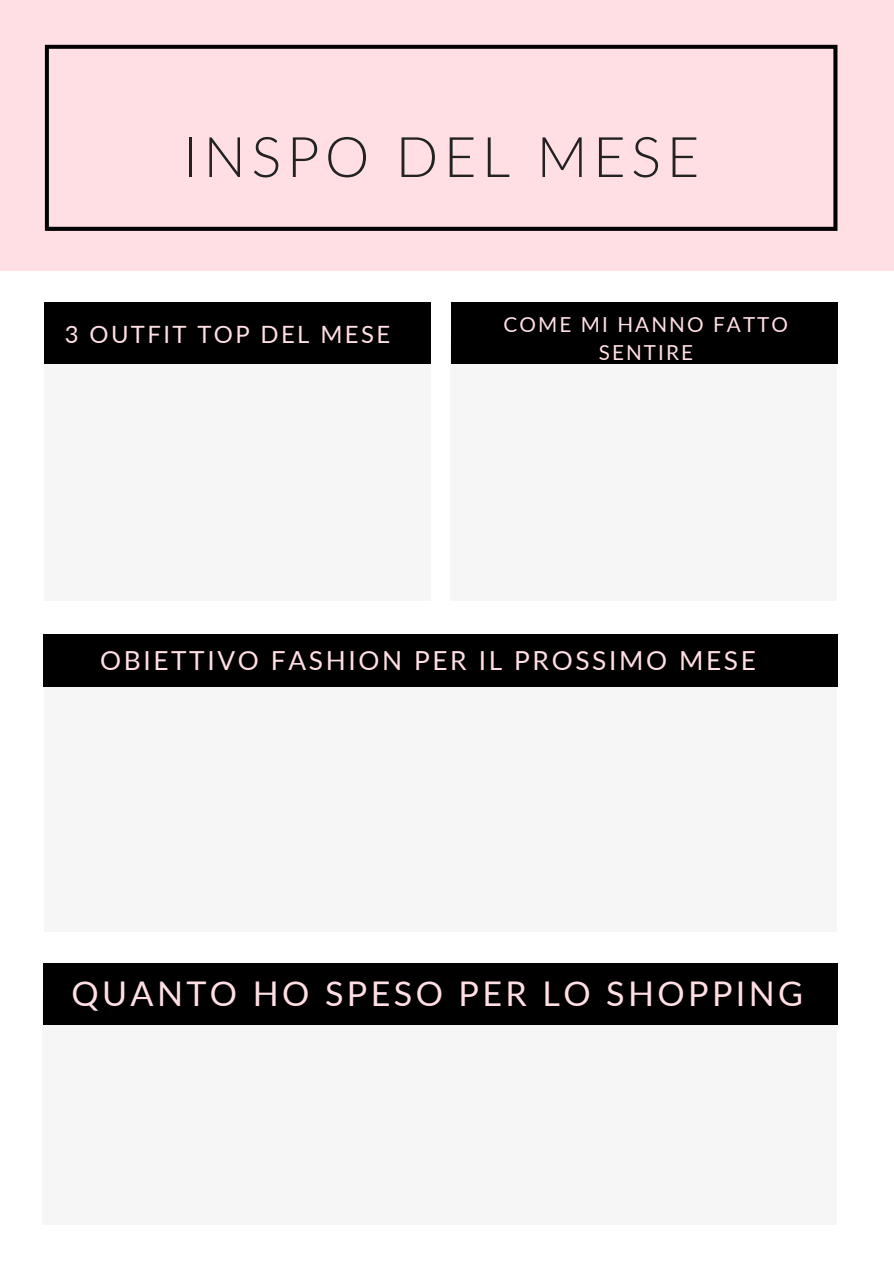
<style>
.page{position:relative;width:894px;height:1264px;background:#fff}
.page>*{position:absolute;margin:0;border:0;box-sizing:border-box;transform-origin:0 0}
.t1{font:300 55.95px "Lato";letter-spacing:.1em;color:#222}
.t2{font:34.05px "Lato";letter-spacing:.1em;color:#ffdfe4}
.t3{font:26.25px "Lato";letter-spacing:.1em;color:#ffdfe4}
.t4{font:23.85px "Lato";letter-spacing:.1em;color:#ffdfe4}
.t5{font:20.7px/28.2px "Lato";letter-spacing:.1em;color:#ffdfe4;text-align:center}
</style>
<div class="page">
<div style="left:0;top:0;width:893px;height:270px;background:#ffdfe4"></div>
<svg style="left:45px;top:45px;width:792px;height:186px"></svg>
<div style="left:44px;top:338px;width:386px;height:263px;background:#f6f6f6"></div>
<div style="left:450px;top:338px;width:386px;height:263px;background:#f6f6f6"></div>
<div style="left:44px;top:302px;width:386px;height:62px;background:#000"></div>
<div style="left:451px;top:302px;width:386px;height:62px;background:#000"></div>
<div style="left:42px;top:994px;width:794px;height:230px;background:#f6f6f6"></div>
<div style="left:43px;top:962px;width:794px;height:62px;background:#000"></div>
<div style="left:44px;top:669px;width:792px;height:262px;background:#f6f6f6"></div>
<div style="left:43px;top:634px;width:794px;height:53px;background:#000"></div>
<h1 class="t1" style="left:183px;top:122px;width:517px">INSPO DEL MESE</h1>
<p class="t4" style="left:65px;top:319px;width:327px">3 OUTFIT TOP DEL MESE</p>
<p class="t5" style="left:503px;top:310px;width:286px">COME MI HANNO FATTO<br>SENTIRE</p>
<p class="t3" style="left:100px;top:644px;width:657px">OBIETTIVO FASHION PER IL PROSSIMO MESE</p>
<p class="t2" style="left:71px;top:972px;width:733px">QUANTO HO SPESO PER LO SHOPPING</p>
</div>
